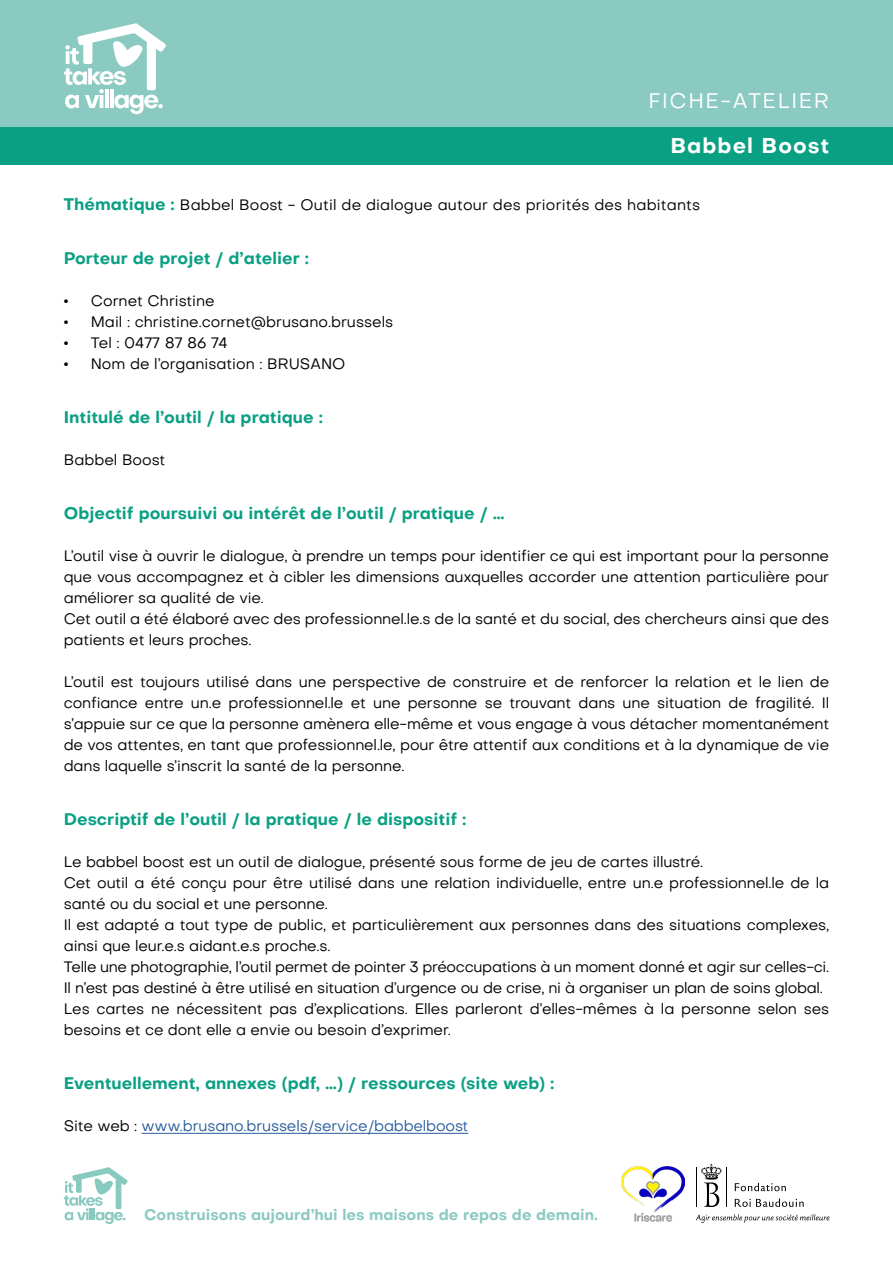
<style>
.page{position:relative;width:893px;height:1263px;background:#fff}
.page>*{position:absolute;margin:0;border:0;box-sizing:border-box;transform-origin:0 0}
.t1{font:21px "Objective";letter-spacing:.075em;color:#fff}
.t2{font:700 21px "Objective";letter-spacing:.05em;color:#fff}
.t3{font:700 16.5px "Objective";color:#0aa084}
.t4{font:15px/21px "Objective";letter-spacing:-.01em;color:#000}
.t5{font:15px "Objective";letter-spacing:.01em;color:#000}
.t6{font:700 15px "Objective";color:#8acac0}
.t7{font:15px "Objective";letter-spacing:-.01em;color:#275b9b}
.s1{font-weight:700;font-size:16.5px;color:#0aa084}
.s2{font-weight:900}
.s3{color:#000}
</style>
<div class="page">
<div style="left:0;top:0;width:893px;height:128px;background:#8acac0"></div>
<svg style="left:64px;top:23px;width:102px;height:91px"></svg>
<hr style="left:142px;top:1133px;width:326px;height:1px;background:#275b9b">
<svg style="left:64px;top:1167px;width:64px;height:57px"></svg>
<img style="left:621px;top:1167px;width:63px;height:55px">
<hr style="left:726px;top:1167px;width:1px;height:40px;background:#000">
<svg style="left:701px;top:1164px;width:20px;height:43px"></svg>
<hr style="left:696px;top:1167px;width:1px;height:40px;background:#000">
<svg style="left:735px;top:1183px;width:51px;height:8px"></svg>
<svg style="left:735px;top:1198px;width:69px;height:9px"></svg>
<svg style="left:696px;top:1214px;width:133px;height:9px"></svg>
<div style="left:0;top:127px;width:893px;height:38px;background:#0aa084"></div>
<h1 class="t1" style="left:648px;top:87px;width:182px">FICHE-ATELIER</h1>
<h1 class="t2" style="left:670px;top:131px;width:160px">Babbel Boost</h1>
<p class="t5" style="left:64px;top:195px;width:638px"><span class="s1">Thématique :</span> Babbel Boost - Outil de dialogue autour des priorités des habitants</p>
<p class="t3" style="left:64px;top:247px;width:247px">Porteur de projet / d’atelier :</p>
<p class="t4" style="left:64px;top:290px;width:331px"><span class="s2">·</span> Cornet Christine<br><span class="s2">·</span> Mail : christine.cornet@brusano.brussels <span class="s2">·</span> Tel : 0477 87 86 74<br><span class="s2">·</span> Nom de l’organisation : BRUSANO</p>
<p class="t3" style="left:64px;top:406px;width:261px">Intitulé de l’outil / la pratique :</p>
<p class="t4" style="left:64px;top:449px;width:103px">Babbel Boost</p>
<p class="t3" style="left:64px;top:502px;width:442px">Objectif poursuivi ou intérêt de l’outil / pratique / …</p>
<p class="t4" style="left:64px;top:545px;width:767px">L’outil vise à ouvrir le dialogue, à prendre un temps pour identifier ce qui est important pour la personne que vous accompagnez et à cibler les dimensions auxquelles accorder une attention particulière pour améliorer sa qualité de vie.<br>Cet outil a été élaboré avec des professionnel.le.s de la santé et du social, des chercheurs ainsi que des patients et leurs proches.</p>
<p class="t4" style="left:64px;top:671px;width:767px;text-align:justify">L’outil est toujours utilisé dans une perspective de construire et de renforcer la relation et le lien de confiance entre un.e professionnel.le et une personne se trouvant dans une situation de fragilité. Il s’appuie sur ce que la personne amènera elle-même et vous engage à vous détacher momentanément de vos attentes, en tant que professionnel.le, pour être attentif aux conditions et à la dynamique de vie dans laquelle s’inscrit la santé de la personne.</p>
<p class="t3" style="left:64px;top:808px;width:404px">Descriptif de l’outil / la pratique / le dispositif :</p>
<p class="t4" style="left:64px;top:851px;width:767px">Le babbel boost est un outil de dialogue, présenté sous forme de jeu de cartes illustré.<br>Cet outil a été conçu pour être utilisé dans une relation individuelle, entre un.e professionnel.le de la santé ou du social et une personne.<br>Il est adapté a tout type de public, et particulièrement aux personnes dans des situations complexes, ainsi que leur.e.s aidant.e.s proche.s.<br>Telle une photographie, l’outil permet de pointer 3 préoccupations à un moment donné et agir sur celles-ci.<br>Il n’est pas destiné à être utilisé en situation d’urgence ou de crise, ni à organiser un plan de soins global.<br>Les cartes ne nécessitent pas d’explications. Elles parleront d’elles-mêmes à la personne selon ses besoins et ce dont elle a envie ou besoin d’exprimer.</p>
<p class="t3" style="left:64px;top:1072px;width:492px">Eventuellement, annexes (pdf, …) / ressources (site web) :</p>
<p class="t7" style="left:64px;top:1116px;width:406px"><span class="s3">Site web :</span> www.brusano.brussels/service/babbelboost</p>
<p class="t6" style="left:144px;top:1204px;width:455px">Construisons aujourd’hui les maisons de repos de demain.</p>
</div>
